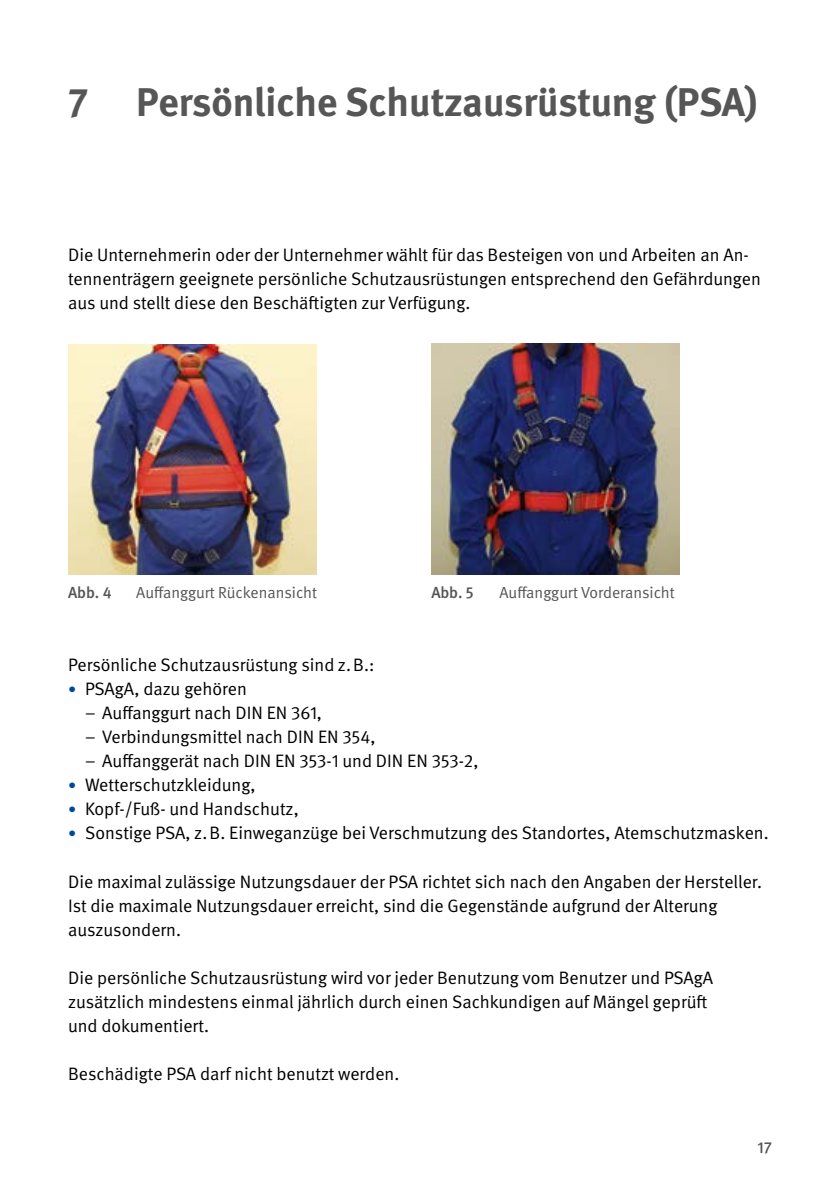
<style>
.page{position:relative;width:840px;height:1191px;background:#fff}
.page>*{position:absolute;margin:0;border:0;box-sizing:border-box;transform-origin:0 0}
.t1{font:700 40px "DGUV Meta";letter-spacing:-.005em;color:#565656}
.t2{font:18px/24px "DGUV Meta";color:#000}
.t3{font:16px "DGUV Meta";color:#565656}
.t4{font:500 16px "DGUV Meta";letter-spacing:-.005em;color:#565656}
.s1{font-size:16px;color:#004993}
</style>
<div class="page">
<img style="left:68px;top:345px;width:248px;height:229px">
<img style="left:431px;top:344px;width:248px;height:230px">
<h1 class="t1" style="left:68px;top:79px;width:690px">7 Persönliche Schutzausrüstung (PSA)</h1>
<p class="t2" style="left:68px;top:243px;width:694px">Die Unternehmerin oder der Unternehmer wählt für das Besteigen von und Arbeiten an An&shy;tennenträgern geeignete persönliche Schutzausrüstungen entsprechend den Gefährdungen aus und stellt diese den Beschäftigten zur Verfügung.</p>
<p class="t4" style="left:68px;top:583px;width:45px">Abb. 4</p>
<p class="t3" style="left:136px;top:583px;width:182px">Auffanggurt Rückenansicht</p>
<p class="t4" style="left:431px;top:583px;width:44px">Abb. 5</p>
<p class="t3" style="left:499px;top:583px;width:177px">Auffanggurt Vorderansicht</p>
<p class="t2" style="left:68px;top:653px;width:307px">Persönliche Schutzausrüstung sind z.B.:</p>
<p class="t2" style="left:68px;top:677px;width:180px"><span class="s1">•</span> PSAgA, dazu gehören</p>
<p class="t2" style="left:85px;top:701px;width:238px">– Auffanggurt nach DIN EN 361,</p>
<p class="t2" style="left:85px;top:725px;width:292px">– Verbindungsmittel nach DIN EN 354,</p>
<p class="t2" style="left:85px;top:749px;width:394px">– Auffanggerät nach DIN EN 353-1 und DIN EN 353-2,</p>
<p class="t2" style="left:68px;top:773px;width:189px"><span class="s1">•</span> Wetterschutzkleidung,</p>
<p class="t2" style="left:68px;top:797px;width:232px"><span class="s1">•</span> Kopf-/Fuß- und Handschutz,</p>
<p class="t2" style="left:68px;top:821px;width:701px"><span class="s1">•</span> Sonstige PSA, z.B. Einweganzüge bei Verschmutzung des Standortes, Atemschutzmasken.</p>
<p class="t2" style="left:68px;top:869px;width:695px">Die maximal zulässige Nutzungsdauer der PSA richtet sich nach den Angaben der Hersteller.<br>Ist die maximale Nutzungsdauer erreicht, sind die Gegenstände aufgrund der Alterung auszusondern.</p>
<p class="t2" style="left:68px;top:966px;width:646px">Die persönliche Schutzausrüstung wird vor jeder Benutzung vom Benutzer und PSAgA zusätzlich mindestens einmal jährlich durch einen Sachkundigen auf Mängel geprüft und dokumentiert.</p>
<p class="t2" style="left:68px;top:1062px;width:332px">Beschädigte PSA darf nicht benutzt werden.</p>
<p class="t4" style="left:756px;top:1137px;width:16px">17</p>
</div>
